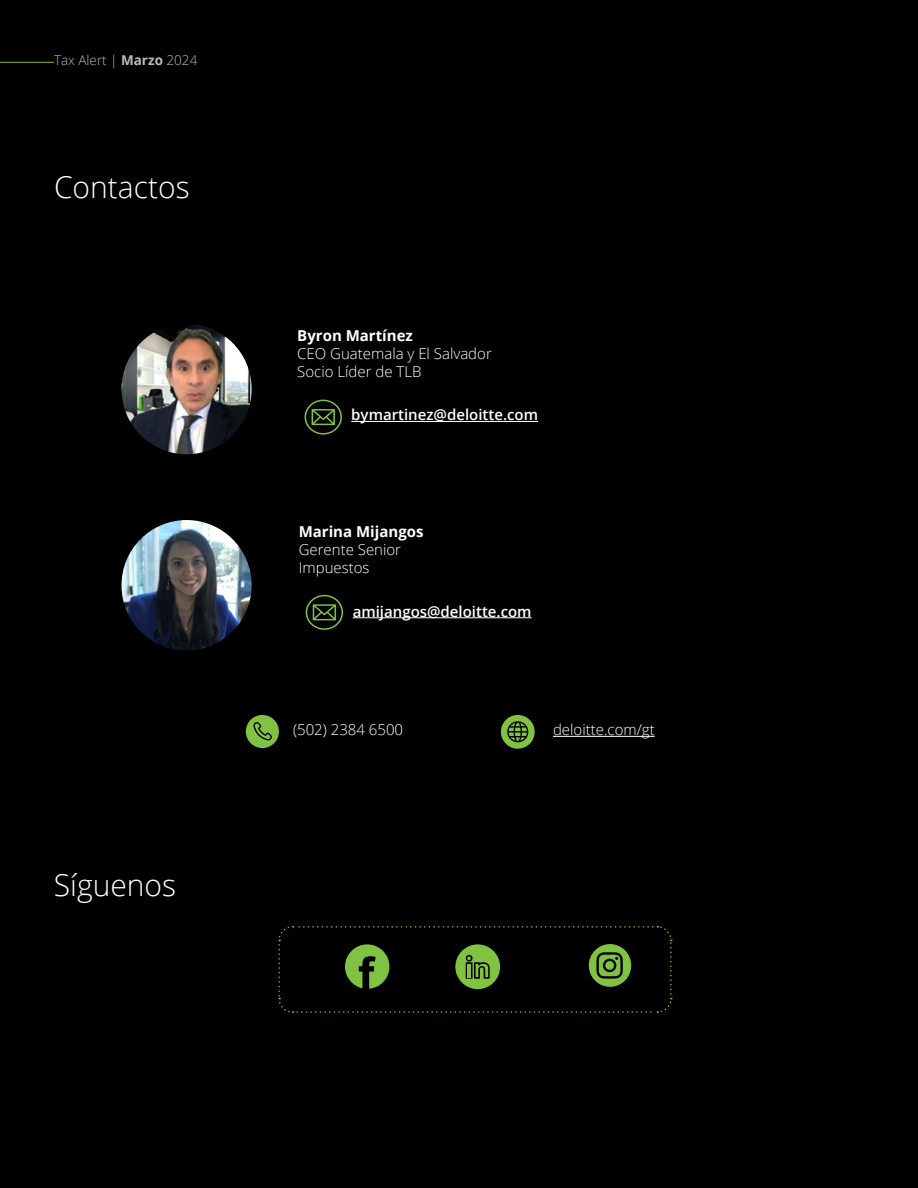
<style>
.page{position:relative;width:918px;height:1188px;background:#000}
.page>*{position:absolute;margin:0;border:0;box-sizing:border-box;transform-origin:0 0}
.t1{font:300 30px "Open Sans";color:#fff}
.t2{font:300 15px/18px "Open Sans";color:#fff}
.t3{font:600 15px "Open Sans";color:#fff}
.t4{font:700 15px "Open Sans";color:#fff}
.t5{font:300 13.5px "Open Sans";color:#babdbd}
.s1{font-weight:700}
</style>
<div class="page">
<hr style="left:351px;top:421px;width:187px;height:1px;background:#fff">
<svg style="left:305px;top:400px;width:37px;height:35px"></svg>
<hr style="left:353px;top:617px;width:179px;height:1px;background:#fff">
<svg style="left:306px;top:595px;width:37px;height:35px"></svg>
<svg style="left:246px;top:715px;width:33px;height:33px"></svg>
<svg style="left:501px;top:715px;width:34px;height:34px"></svg>
<hr style="left:553px;top:736px;width:102px;height:1px;background:#fff">
<svg style="left:278px;top:926px;width:394px;height:87px"></svg>
<hr style="left:0;top:62px;width:54px;height:1px;background:#80c342">
<img style="left:122px;top:520px;width:130px;height:131px;border-radius:65px">
<img style="left:122px;top:324px;width:130px;height:130px;border-radius:65px">
<p class="t5" style="left:54px;top:50px;width:145px">Tax Alert | <span class="s1">Marzo</span> 2024</p>
<h1 class="t1" style="left:54px;top:167px;width:137px">Contactos</h1>
<h1 class="t1" style="left:54px;top:864px;width:124px">Síguenos</h1>
<p class="t4" style="left:297px;top:325px;width:117px">Byron Martínez</p>
<p class="t2" style="left:297px;top:344px;width:196px">CEO Guatemala y El Salvador<br>Socio Líder de TLB</p>
<p class="t3" style="left:351px;top:405px;width:188px">bymartinez@deloitte.com</p>
<p class="t4" style="left:299px;top:521px;width:126px">Marina Mijangos</p>
<p class="t2" style="left:299px;top:541px;width:104px">Gerente Senior<br>Impuestos</p>
<p class="t3" style="left:353px;top:601px;width:180px">amijangos@deloitte.com</p>
<p class="t2" style="left:293px;top:720px;width:112px">(502) 2384 6500</p>
<p class="t2" style="left:553px;top:720px;width:103px">deloitte.com/gt</p>
</div>
